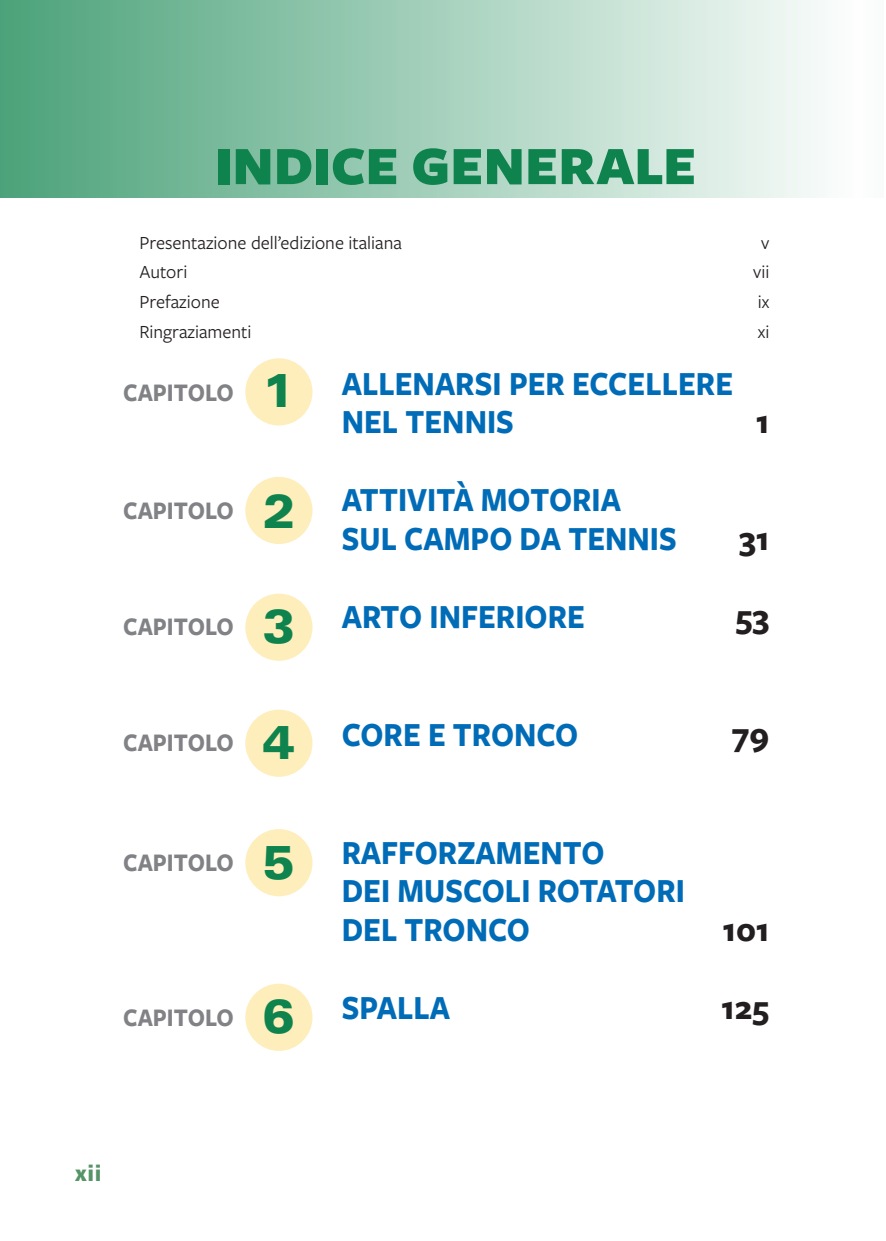
<style>
.page{position:relative;width:886px;height:1241px;background:#fff}
.page>*{position:absolute;margin:0;border:0;box-sizing:border-box;transform-origin:0 0}
.t1{font:900 56px "Freight Sans Pro";letter-spacing:.005em;color:#0f834d}
.t2{font:700 35px/38.5px "Freight Sans Pro";color:#006cb7;scale:.9 1}
.t3{font:700 35px "Freight Sans Pro";color:#231f20}
.t4{font:700 26.25px "Freight Sans Pro";color:#808285;scale:.9 1}
.t5{font:900 22.75px "Univers LT Std";color:#569467;scale:.9 1}
.t6{font:19.25px "Freight Sans Pro";color:#231f20}
.s1{font-family:"Univers LT Std";font-weight:900;font-stretch:expanded;font-size:47.25px;color:#0f834d}
</style>
<div class="page">
<div style="left:859px;top:0;width:24px;height:198px;background:#fbfdfc"></div>
<div style="left:0;top:0;width:859px;height:198px;background:linear-gradient(to right,#4ba27a,#fdfefd)"></div>
<div style="left:245px;top:358px;width:67px;height:67px;background:#feeebc;border-radius:50%"></div>
<div style="left:245px;top:477px;width:67px;height:67px;background:#feeebc;border-radius:50%"></div>
<div style="left:245px;top:594px;width:67px;height:67px;background:#feeebc;border-radius:50%"></div>
<div style="left:245px;top:710px;width:67px;height:67px;background:#feeebc;border-radius:50%"></div>
<div style="left:245px;top:829px;width:67px;height:67px;background:#feeebc;border-radius:50%"></div>
<div style="left:245px;top:984px;width:67px;height:67px;background:#feeebc;border-radius:50%"></div>
<h1 class="t1" style="left:215px;top:127px;width:483px">INDICE GENERALE</h1>
<p class="t6" style="left:139px;top:230px;width:264px">Presentazione dell’edizione italiana</p>
<p class="t6" style="left:761px;top:230px;width:10px">v</p>
<p class="t6" style="left:139px;top:259px;width:50px">Autori</p>
<p class="t6" style="left:753px;top:259px;width:18px">vii</p>
<p class="t6" style="left:139px;top:289px;width:82px">Prefazione</p>
<p class="t6" style="left:758px;top:289px;width:13px">ix</p>
<p class="t6" style="left:139px;top:319px;width:114px">Ringraziamenti</p>
<p class="t6" style="left:758px;top:319px;width:13px">xi</p>
<p class="t4" style="left:123px;top:375px;width:193px">CAPITOLO <span class="s1">1</span></p>
<p class="t2" style="left:342px;top:363px;width:436px">ALLENARSI PER ECCELLERE<br>NEL TENNIS</p>
<p class="t3" style="left:756px;top:398px;width:15px">1</p>
<p class="t4" style="left:123px;top:492px;width:193px">CAPITOLO <span class="s1">2</span></p>
<p class="t2" style="left:342px;top:479px;width:374px">ATTIVITÀ MOTORIA<br>SUL CAMPO DA TENNIS</p>
<p class="t3" style="left:739px;top:514px;width:32px">31</p>
<p class="t4" style="left:123px;top:609px;width:193px">CAPITOLO <span class="s1">3</span></p>
<p class="t2" style="left:342px;top:596px;width:272px">ARTO INFERIORE</p>
<p class="t3" style="left:735px;top:593px;width:36px">53</p>
<p class="t4" style="left:123px;top:725px;width:193px">CAPITOLO <span class="s1">4</span></p>
<p class="t2" style="left:342px;top:714px;width:264px">CORE E TRONCO</p>
<p class="t3" style="left:732px;top:710px;width:39px">79</p>
<p class="t4" style="left:123px;top:844px;width:193px">CAPITOLO <span class="s1">5</span></p>
<p class="t2" style="left:342px;top:832px;width:383px">RAFFORZAMENTO<br>DEI MUSCOLI ROTATORI<br>DEL TRONCO</p>
<p class="t3" style="left:723px;top:905px;width:48px">101</p>
<p class="t4" style="left:123px;top:999px;width:193px">CAPITOLO <span class="s1">6</span></p>
<p class="t2" style="left:342px;top:987px;width:122px">SPALLA</p>
<p class="t3" style="left:721px;top:983px;width:50px">125</p>
<p class="t5" style="left:75px;top:1158px;width:31px">xii</p>
</div>
